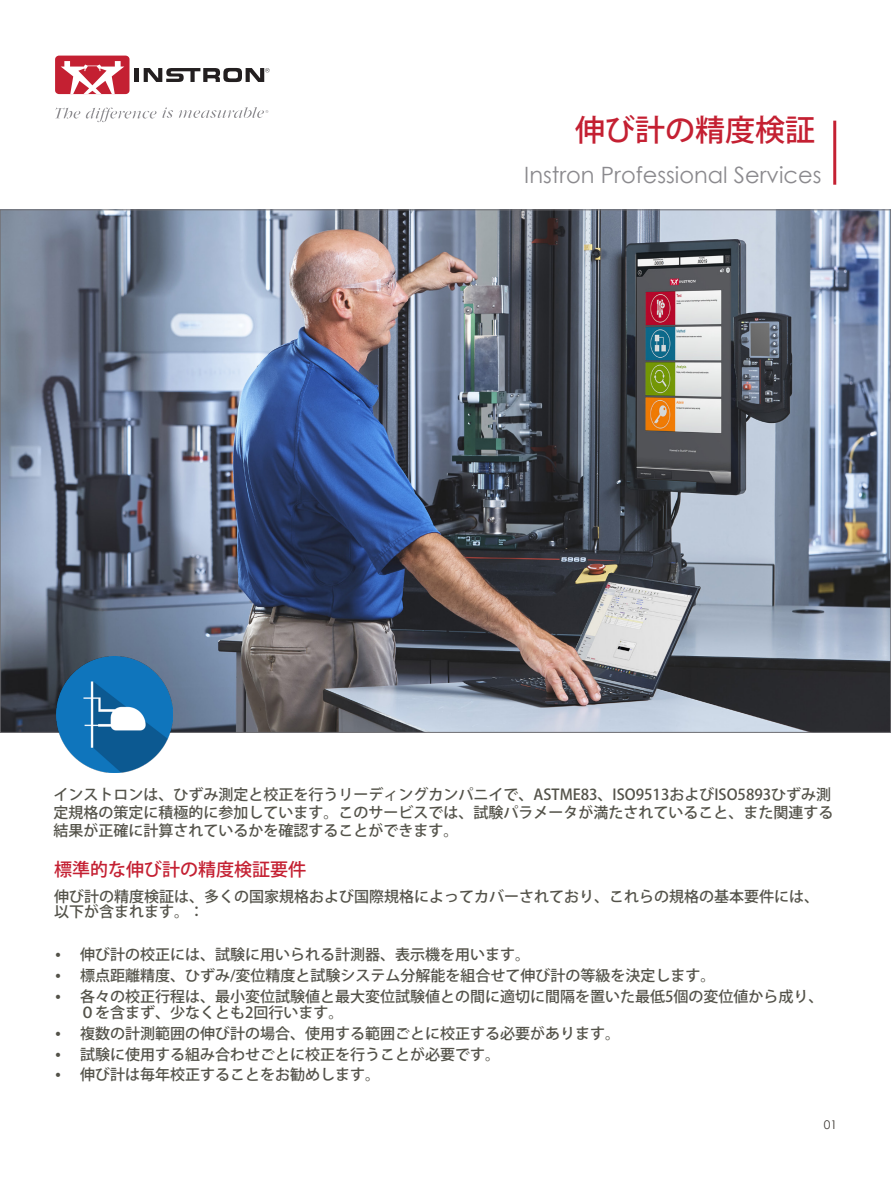
<style>
.page{position:relative;width:891px;height:1188px;background:#fff}
.page>*{position:absolute;margin:0;border:0;box-sizing:border-box;transform-origin:0 0}
.t1{font:500 30px "Koz Go Pr 6 N";color:#c42032}
.t2{font:22.5px "Century Gothic";color:#8b8a8e}
.t3{font:500 18px "Koz Go Pr 6 N";color:#c42032}
.t4{font:500 15px/18px "Koz Go Pr 6 N";color:#535249}
.t5{font:12px "Century Gothic";color:#3d3934}
.s1{font-family:"Franklin Gothic";font-weight:400}
</style>
<div class="page">
<div style="left:55px;top:56px;width:75px;height:38px;background:#c42032;border-radius:4px"></div>
<svg style="left:61px;top:61px;width:63px;height:33px"></svg>
<hr style="left:135px;top:68px;width:4px;height:14px;background:#231f20">
<svg style="left:144px;top:68px;width:126px;height:14px"></svg>
<svg style="left:55px;top:107px;width:213px;height:15px"></svg>
<hr style="left:833px;top:121px;width:3px;height:64px;background:#c42032">
<img style="left:2px;top:212px;width:887px;height:519px">
<img style="left:57px;top:657px;width:116px;height:116px">
<p class="t1" style="left:575px;top:113px;width:242px">伸び計の精度検証</p>
<p class="t2" style="left:524px;top:159px;width:299px">Instron Professional Services</p>
<p class="t4" style="left:54px;top:786px;width:781px">インストロンは、ひずみ測定と校正を行うリーディングカンパニイで、ASTME83、ISO9513およびISO5893ひずみ測定規格の策定に積極的に参加しています。このサービスでは、試験パラメータが満たされていること、また関連する結果が正確に計算されているかを確認することができます。</p>
<p class="t3" style="left:54px;top:859px;width:253px">標準的な伸び計の精度検証要件</p>
<p class="t4" style="left:54px;top:889px;width:766px;line-height:14.7px">伸び計の精度検証は、多くの国家規格および国際規格によってカバーされており、これらの規格の基本要件には、以下が含まれます。：</p>
<p class="t4" style="left:53px;top:946px;width:478px"><span class="s1">•</span> 伸び計の校正には、試験に用いられる計測器、表示機を用います。</p>
<p class="t4" style="left:53px;top:967px;width:664px"><span class="s1">•</span> 標点距離精度、ひずみ/変位精度と試験システム分解能を組合せて伸び計の等級を決定します。</p>
<p class="t4" style="left:80px;top:988px;width:745px;line-height:16.6px;text-indent:-27px"><span class="s1">•</span> 各々の校正行程は、最小変位試験値と最大変位試験値との間に適切に間隔を置いた最低5個の変位値から成り、<br>０を含まず、少なくとも2回行います。</p>
<p class="t4" style="left:53px;top:1025px;width:568px"><span class="s1">•</span> 複数の計測範囲の伸び計の場合、使用する範囲ごとに校正する必要があります。</p>
<p class="t4" style="left:53px;top:1045px;width:448px"><span class="s1">•</span> 試験に使用する組み合わせごとに校正を行うことが必要です。</p>
<p class="t4" style="left:53px;top:1066px;width:328px"><span class="s1">•</span> 伸び計は毎年校正することをお勧めします。</p>
<p class="t5" style="left:824px;top:1116px;width:15px">01</p>
</div>
